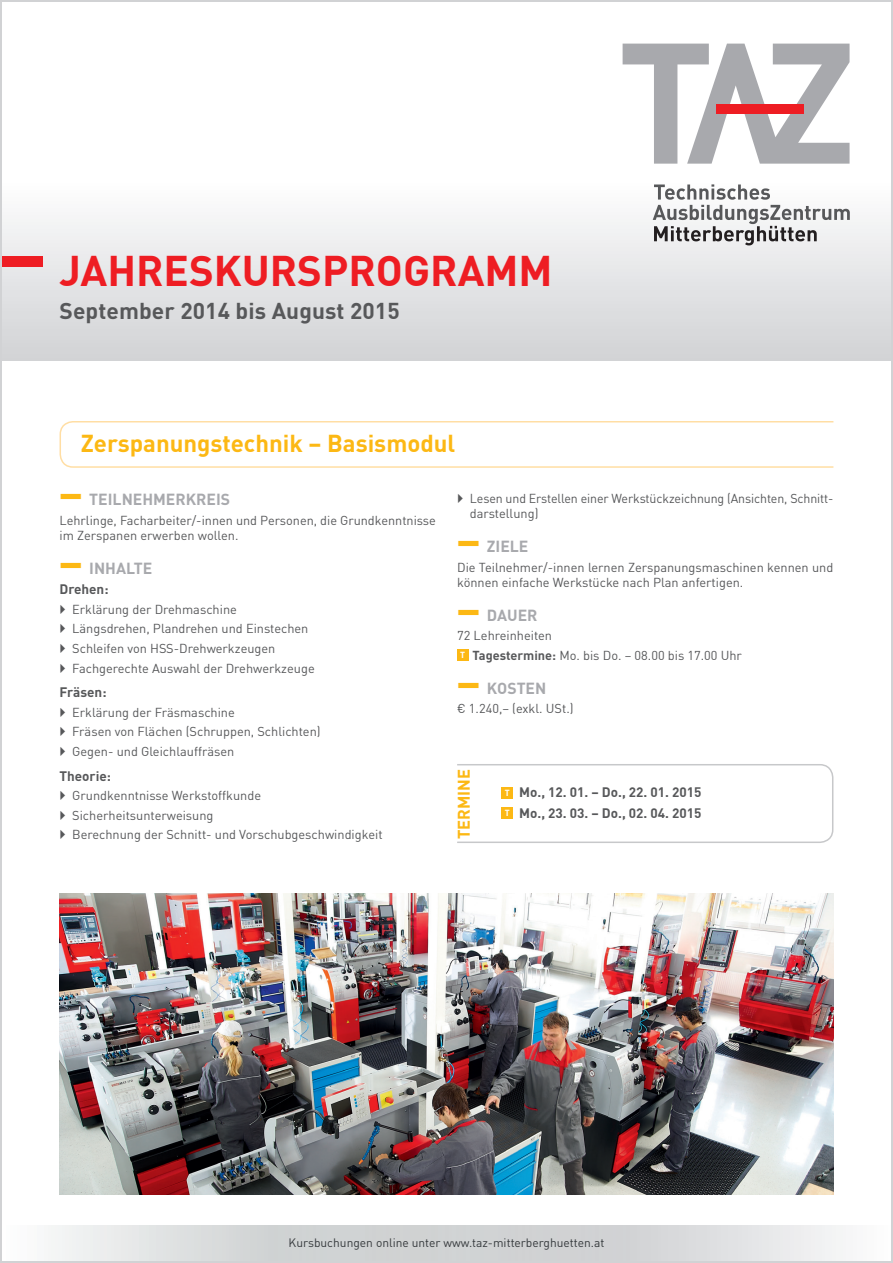
<style>
.page{position:relative;width:893px;height:1263px;background:#fff}
.page>*{position:absolute;margin:0;border:0;box-sizing:border-box;transform-origin:0 0}
.t1{font:700 42px "DIN";color:#ee1d23}
.t2{font:700 40.95px "DIN";color:#fcb814;scale:.54 1}
.t3{font:700 24px "DIN";color:#fcb814}
.t4{font:700 22.5px "DIN";letter-spacing:.005em;color:#57585a}
.t5{font:700 16.5px "DIN";color:#fcb814}
.t6{font:700 15.75px "DIN";color:#a8a9ad}
.t7{font:700 13.5px/20.4px "DIN";color:#57585a}
.t8{font:12.75px/19.5px "DIN";color:#57585a}
.t9{font:12px "DIN";color:#363a3d}
.t10{font:700 8.7px "DIN";color:#fff}
.s1{font-weight:700}
</style>
<div class="page">
<div style="left:2px;top:2px;width:889px;height:359px;background:linear-gradient(to bottom,#fff,#dcdddf)"></div>
<svg style="left:623px;top:44px;width:226px;height:120px"></svg>
<svg style="left:653px;top:184px;width:197px;height:61px"></svg>
<div style="left:716px;top:104px;width:87px;height:10px;background:#ee1d23"></div>
<div style="left:2px;top:256px;width:41px;height:11px;background:#ee1d23"></div>
<svg style="left:51px;top:1225px;width:792px;height:36px;background:#d9dbdc"></svg>
<svg style="left:59px;top:421px;width:775px;height:47px"></svg>
<div style="left:457px;top:649px;width:11px;height:12px;background:#fcb814"></div>
<svg style="left:457px;top:764px;width:377px;height:79px"></svg>
<div style="left:502px;top:787px;width:11px;height:11px;background:#fcb814"></div>
<div style="left:502px;top:808px;width:11px;height:11px;background:#fcb814"></div>
<img style="left:60px;top:893px;width:773px;height:302px">
<h1 class="t1" style="left:60px;top:243px;width:495px">JAHRESKURSPROGRAMM</h1>
<h3 class="t4" style="left:60px;top:296px;width:342px">September 2014 bis August 2015</h3>
<h3 class="t3" style="left:81px;top:428px;width:376px">Zerspanungstechnik − Basismodul</h3>
<h2 class="t2" style="left:60px;top:467px;width:44px">—</h2>
<p class="t6" style="left:89px;top:489px;width:142px">TEILNEHMERKREIS</p>
<p class="t8" style="left:60px;top:512px;width:378px;line-height:15.3px">Lehrlinge, Facharbeiter/-innen und Personen, die Grundkenntnisse im Zerspanen erwerben wollen.</p>
<h2 class="t2" style="left:60px;top:535px;width:44px">—</h2>
<p class="t6" style="left:89px;top:558px;width:65px">INHALTE</p>
<p class="t7" style="left:60px;top:579px;width:51px">Drehen:</p>
<p class="t8" style="left:72px;top:599px;width:244px">Erklärung der Drehmaschine Längsdrehen, Plandrehen und Einstechen Schleifen von HSS-Drehwerkzeugen Fachgerechte Auswahl der Drehwerkzeuge</p>
<p class="t7" style="left:60px;top:682px;width:48px">Fräsen:</p>
<p class="t8" style="left:72px;top:702px;width:250px">Erklärung der Fräsmaschine<br>Fräsen von Flächen (Schruppen, Schlichten)<br>Gegen- und Gleichlauffräsen</p>
<p class="t7" style="left:60px;top:765px;width:53px">Theorie:</p>
<p class="t8" style="left:72px;top:786px;width:312px">Grundkenntnisse Werkstoffkunde<br>Sicherheitsunterweisung<br>Berechnung der Schnitt- und Vorschubgeschwindigkeit</p>
<p class="t8" style="left:470px;top:490px;width:365px;line-height:15.3px">Lesen und Erstellen einer Werkstückzeichnung (Ansichten, Schnitt&shy;darstellung)</p>
<h2 class="t2" style="left:457px;top:514px;width:44px">—</h2>
<p class="t6" style="left:487px;top:536px;width:43px">ZIELE</p>
<p class="t8" style="left:457px;top:559px;width:378px;line-height:15.3px">Die Teilnehmer/-innen lernen Zerspanungsmaschinen kennen und können einfache Werkstücke nach Plan anfertigen.</p>
<h2 class="t2" style="left:457px;top:582px;width:44px">—</h2>
<p class="t6" style="left:487px;top:605px;width:52px">DAUER</p>
<p class="t8" style="left:472px;top:626px;width:271px;text-indent:-15px">72 Lehreinheiten<br><span class="s1">Tagestermine:</span> Mo. bis Do. − 08.00 bis 17.00 Uhr</p>
<h2 class="t2" style="left:457px;top:655px;width:44px">—</h2>
<p class="t6" style="left:487px;top:678px;width:61px">KOSTEN</p>
<p class="t8" style="left:457px;top:698px;width:118px">€ 1.240,− (exkl. USt.)</p>
<p class="t10" style="left:460px;top:649px;width:6px">T</p>
<p class="t5" style="left:453px;top:839px;width:72px;rotate:-90deg">TERMINE</p>
<p class="t10" style="left:505px;top:787px;width:6px">T</p>
<p class="t10" style="left:505px;top:807px;width:6px">T</p>
<p class="t7" style="left:519px;top:782px;width:184px">Mo., 12. 01. − Do., 22. 01. 2015<br>Mo., 23. 03. − Do., 02. 04. 2015</p>
<p class="t9" style="left:289px;top:1235px;width:317px">Kursbuchungen online unter www.taz-mitterberghuetten.at</p>
</div>
